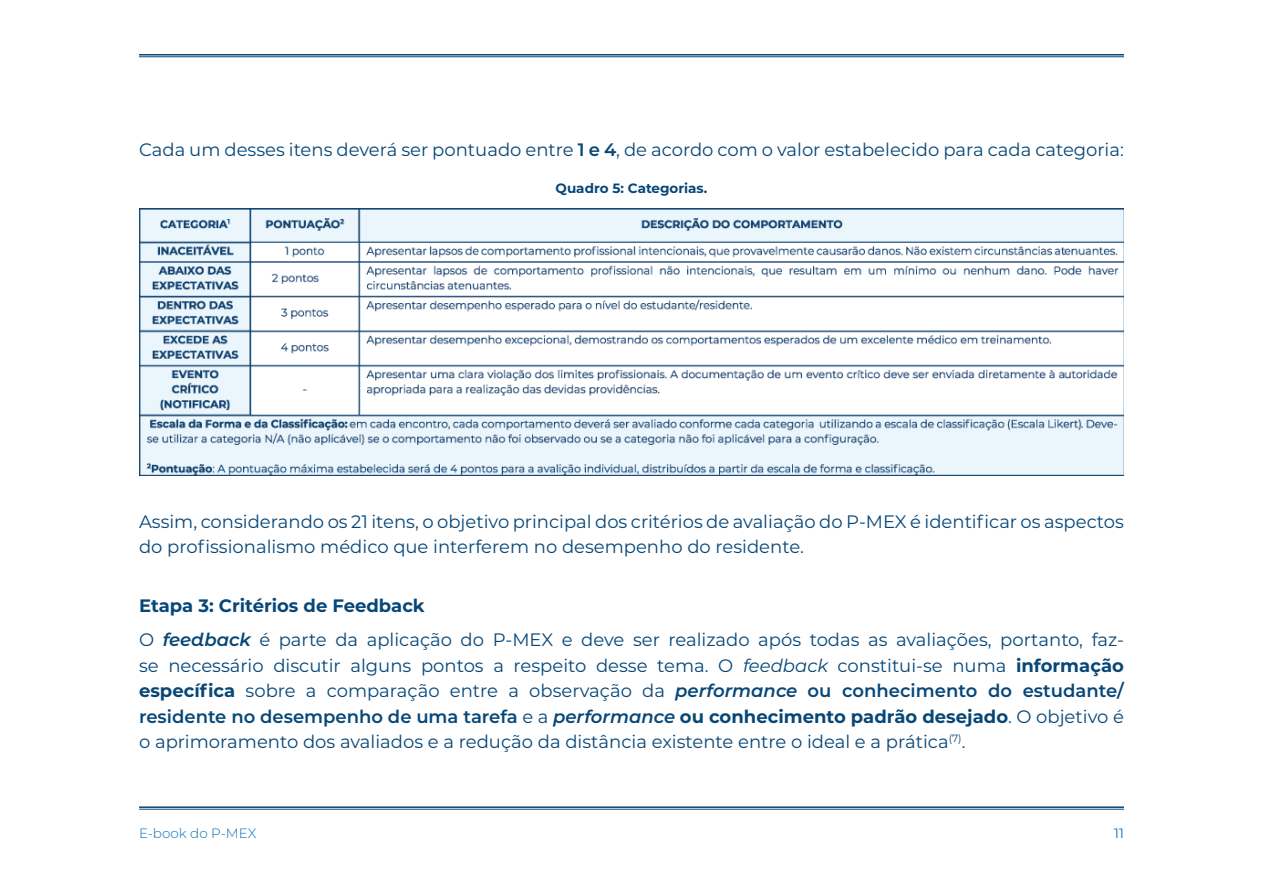
<style>
.page{position:relative;width:1263px;height:893px;background:#fff}
.page>*{position:absolute;margin:0;border:0;box-sizing:border-box;transform-origin:0 0}
.t1{font:18px/25.5px "Montserrat";color:#074778}
.t2{font:700 13.5px "Montserrat";color:#074778}
.t3{font:300 13.5px "Montserrat";color:#0d70b5}
.t4{font:13.5px "Montserrat";color:#0d70b5}
.s1{font-weight:600}
.s2{font-weight:700}
.s3{font-weight:600;font-style:italic}
.s4{font-style:italic}
</style>
<div class="page">
<hr style="left:139px;top:806px;width:985px;height:2px;background:#074778">
<hr style="left:139px;top:809px;width:985px;height:1px;background:#074778">
<hr style="left:139px;top:54px;width:985px;height:2px;background:#074778">
<hr style="left:139px;top:56px;width:985px;height:1px;background:#074778">
<img style="left:139px;top:208px;width:984px;height:267px">
<p class="t1" style="left:139px;top:137px;width:986px">Cada um desses itens deverá ser pontuado entre <span class="s1">1 e 4</span>, de acordo com o valor estabelecido para cada categoria:</p>
<p class="t2" style="left:556px;top:179px;width:153px">Quadro 5: Categorias.</p>
<p class="t1" style="left:139px;top:508px;width:986px">Assim, considerando os 21 itens, o objetivo principal dos critérios de avaliação do P-MEX é identificar os aspectos do profissionalismo médico que interferem no desempenho do residente.</p>
<p class="t1" style="left:139px;top:588px;width:986px;line-height:34px"><span class="s2">Etapa 3: Critérios de Feedback<br></span>O <span class="s3">feedback</span> é parte da aplicação do P-MEX e deve ser realizado após todas as avaliações, portanto, faz-</p>
<p class="t1" style="left:139px;top:652px;width:986px;text-align:justify">se necessário discutir alguns pontos a respeito desse tema. O <span class="s4">feedback</span> constitui-se numa <span class="s2">informação específica</span> sobre a comparação entre a observação da <span class="s3">performance</span> <span class="s1">ou conhecimento do estudante/ residente no desempenho de uma tarefa</span> e a <span class="s3">performance</span> <span class="s2">ou conhecimento padrão desejado</span>. O objetivo é o aprimoramento dos avaliados e a redução da distância existente entre o ideal e a prática<sup>(7)</sup>.</p>
<p class="t3" style="left:139px;top:824px;width:119px">E-book do P-MEX</p>
<p class="t4" style="left:1114px;top:824px;width:11px">11</p>
</div>
